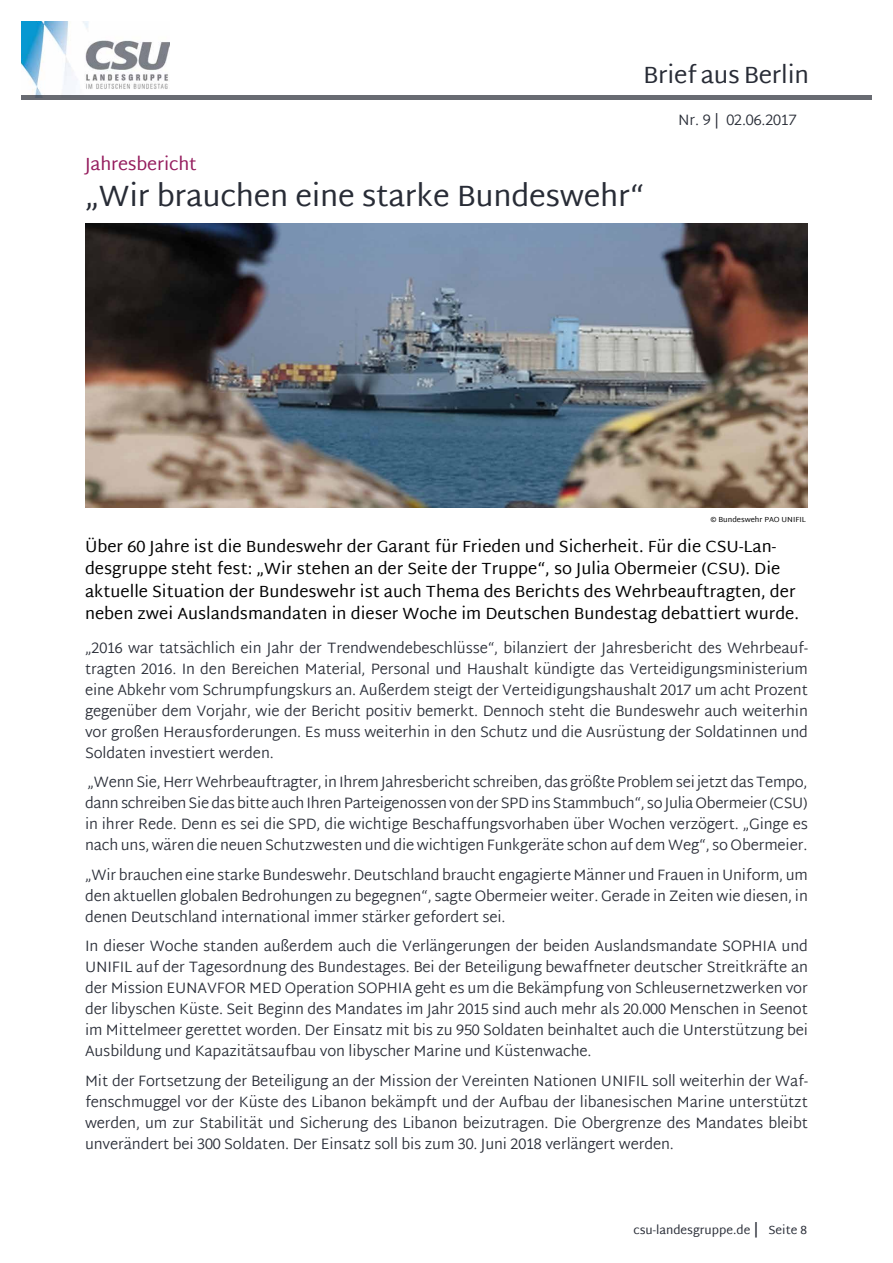
<style>
.page{position:relative;width:893px;height:1263px;background:#fff}
.page>*{position:absolute;margin:0;border:0;box-sizing:border-box;transform-origin:0 0}
._03_BaB_Ü_Fett_Artik{font:30px "Martel Sans";letter-spacing:-.01em;color:#282c36}
.t1{font:24px "Martel Sans";letter-spacing:-.01em;color:#282c36}
._03_BaB_Ü_Beere_Arti{font:18px "Martel Sans";letter-spacing:-.01em;color:#951d5e}
._03_BaB_Teaser{font:16.5px/22.5px "Martel Sans";color:#000}
._04_BaB_Fließtext{font:300 15px/21px "Martel Sans";letter-spacing:-.01em;color:#282c36;text-align:justify}
.t2{font:12px "Martel Sans";color:#282c36}
._13_BaB_Rechtevermer{font:7.5px "Martel Sans";color:#000}
.s1{font-size:15px}
</style>
<div class="page">
<img style="left:21px;top:21px;width:149px;height:75px">
<hr style="left:21px;top:96px;width:851px;height:4px;background:#686b72">
<img style="left:85px;top:223px;width:723px;height:285px">
<h2 class="t1" style="left:643px;top:61px;width:167px">Brief aus Berlin</h2>
<p class="_03_BaB_Ü_Beere_Arti" style="left:85px;top:153px;width:113px">Jahresbericht</p>
<p class="_03_BaB_Ü_Fett_Artik" style="left:85px;top:178px;width:561px">„Wir brauchen eine starke Bundeswehr“</p>
<p class="_04_BaB_Fließtext" style="left:678px;top:110px;width:120px">Nr. 9 | 02.06.2017</p>
<p class="_13_BaB_Rechtevermer" style="left:710px;top:515px;width:97px">© Bundeswehr PAO UNIFIL</p>
<p class="_03_BaB_Teaser" style="left:85px;top:535px;width:715px">Über 60 Jahre ist die Bundeswehr der Garant für Frieden und Sicherheit. Für die CSU-Lan&shy;desgruppe steht fest: „Wir stehen an der Seite der Truppe“, so Julia Obermeier (CSU). Die aktuelle Situation der Bundeswehr ist auch Thema des Berichts des Wehrbeauftragten, der neben zwei Auslandsmandaten in dieser Woche im Deutschen Bundestag debattiert wurde.</p>
<p class="_04_BaB_Fließtext" style="left:85px;top:638px;width:724px">„2016 war tatsächlich ein Jahr der Trendwendebeschlüsse“, bilanziert der Jahresbericht des Wehrbeauf&shy;tragten 2016. In den Bereichen Material, Personal und Haushalt kündigte das Verteidigungsministerium eine Abkehr vom Schrumpfungskurs an. Außerdem steigt der Verteidigungshaushalt 2017 um acht Prozent gegenüber dem Vorjahr, wie der Bericht positiv bemerkt. Dennoch steht die Bundeswehr auch weiterhin vor großen Herausforderungen. Es muss weiterhin in den Schutz und die Ausrüstung der Soldatinnen und Soldaten investiert werden.</p>
<p class="_04_BaB_Fließtext" style="left:85px;top:773px;width:724px">„Wenn Sie, Herr Wehrbeauftragter, in Ihrem Jahresbericht schreiben, das größte Problem sei jetzt das Tempo, dann schreiben Sie das bitte auch Ihren Parteigenossen von der SPD ins Stammbuch“, so Julia Obermeier (CSU) in ihrer Rede. Denn es sei die SPD, die wichtige Beschaffungsvorhaben über Wochen verzögert. „Ginge es nach uns, wären die neuen Schutzwesten und die wichtigen Funkgeräte schon auf dem Weg“, so Obermeier.</p>
<p class="_04_BaB_Fließtext" style="left:85px;top:865px;width:724px">„Wir brauchen eine starke Bundeswehr. Deutschland braucht engagierte Männer und Frauen in Uniform, um den aktuellen globalen Bedrohungen zu begegnen“, sagte Obermeier weiter. Gerade in Zeiten wie diesen, in denen Deutschland international immer stärker gefordert sei.</p>
<p class="_04_BaB_Fließtext" style="left:85px;top:937px;width:724px">In dieser Woche standen außerdem auch die Verlängerungen der beiden Auslandsmandate SOPHIA und UNIFIL auf der Tagesordnung des Bundestages. Bei der Beteiligung bewaffneter deutscher Streitkräfte an der Mission EUNAVFOR MED Operation SOPHIA geht es um die Bekämpfung von Schleusernetzwerken vor der libyschen Küste. Seit Beginn des Mandates im Jahr 2015 sind auch mehr als 20.000 Menschen in Seenot im Mittelmeer gerettet worden. Der Einsatz mit bis zu 950 Soldaten beinhaltet auch die Unterstützung bei Ausbildung und Kapazitätsaufbau von libyscher Marine und Küstenwache.</p>
<p class="_04_BaB_Fließtext" style="left:85px;top:1071px;width:724px">Mit der Fortsetzung der Beteiligung an der Mission der Vereinten Nationen UNIFIL soll weiterhin der Waf&shy;fenschmuggel vor der Küste des Libanon bekämpft und der Aufbau der libanesischen Marine unterstützt werden, um zur Stabilität und Sicherung des Libanon beizutragen. Die Obergrenze des Mandates bleibt unverändert bei 300 Soldaten. Der Einsatz soll bis zum 30. Juni 2018 verlängert werden.</p>
<p class="t2" style="left:633px;top:1223px;width:175px">csu-landesgruppe.de <span class="s1">|</span> Seite 8</p>
</div>
